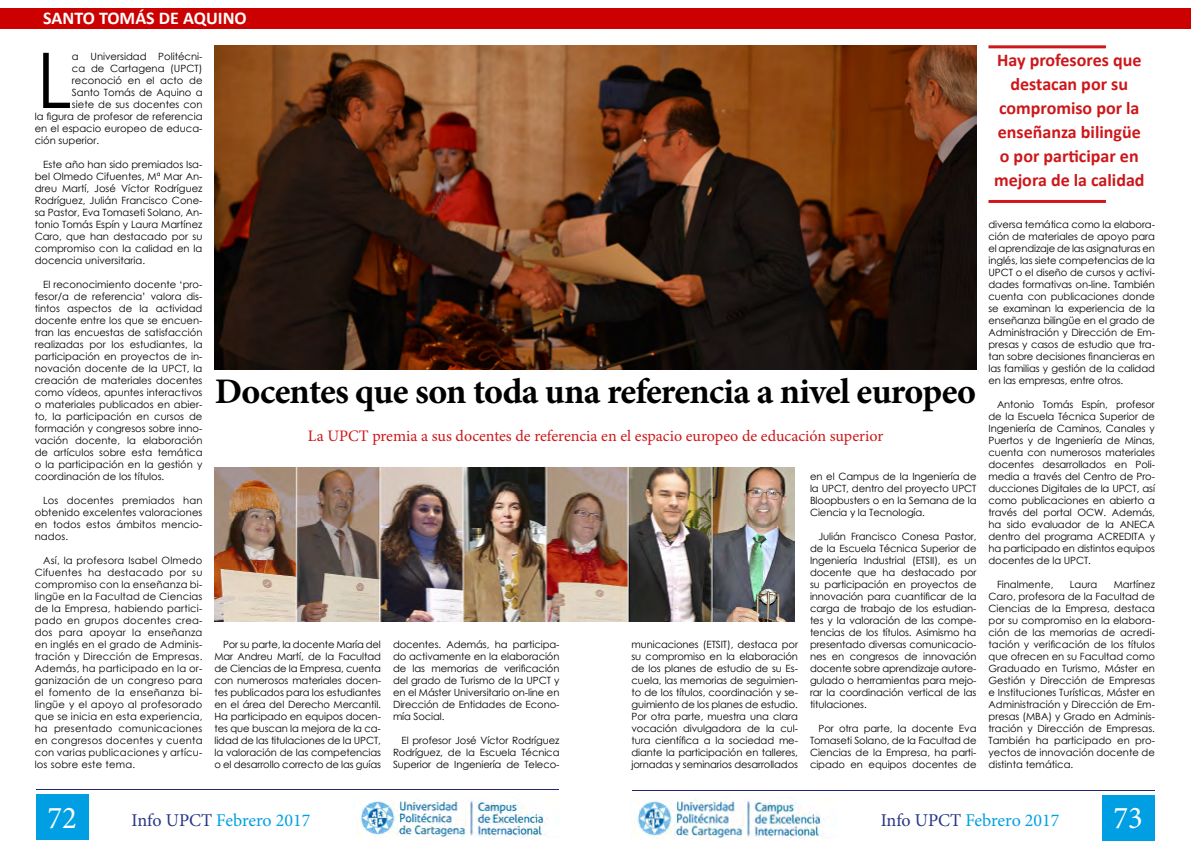
<style>
.page{position:relative;width:1191px;height:842px;background:#fff}
.page>*{position:absolute;margin:0;border:0;box-sizing:border-box;transform-origin:0 0}
.t1{font:76.8px "Century Gothic";color:#000}
.t2{font:700 36px "Minion Pro";letter-spacing:-.02em;color:#000}
.t3{font:31.8px "Minion Pro";color:#fff;scale:.96 1}
.t4{font:700 18px/24px "Calibri";color:#cd171a;text-align:center}
.t5{font:18px "Minion Pro";color:#009fe3}
.t6{font:700 18px "Calibri";color:#fff}
.t7{font:16px "Minion Pro";color:#cd171a}
.t8{font:10px/12px "Century Gothic";letter-spacing:-.01em;color:#000;text-align:justify}
.s1{color:#283583}
</style>
<div class="page">
<div style="left:36px;top:794px;width:52px;height:46px;background:#009fe3"></div>
<div style="left:1102px;top:795px;width:53px;height:45px;background:#009fe3"></div>
<hr style="left:37px;top:789px;width:522px;height:1px;background:#242770">
<hr style="left:632px;top:790px;width:523px;height:1px;background:#242770">
<img style="left:360px;top:800px;width:187px;height:38px">
<div style="left:1102px;top:796px;width:52px;height:45px;background:#009fe3"></div>
<img style="left:637px;top:800px;width:187px;height:38px">
<div style="left:0;top:9px;width:1190px;height:20px;background:#c00"></div>
<img style="left:214px;top:468px;width:580px;height:153px">
<img style="left:215px;top:45px;width:761px;height:325px">
<hr style="left:988px;top:200px;width:118px;height:3px;background:#cd171a">
<hr style="left:988px;top:45px;width:118px;height:3px;background:#cd171a">
<h3 class="t6" style="left:43px;top:7px;width:205px">SANTO TOMÁS DE AQUINO</h3>
<h1 class="t1" style="left:36px;top:27px;width:37px">L</h1>
<p class="t8" style="left:72px;top:50px;width:132px">a Universidad Politécni-</p>
<p class="t8" style="left:72px;top:62px;width:132px">ca de Cartagena (UPCT)</p>
<p class="t8" style="left:72px;top:74px;width:132px">reconoció en el acto de</p>
<p class="t8" style="left:72px;top:86px;width:132px">Santo Tomás de Aquino a</p>
<p class="t8" style="left:72px;top:98px;width:132px">siete de sus docentes con</p>
<p class="t8" style="left:35px;top:110px;width:169px">la figura de profesor de referencia</p>
<p class="t8" style="left:35px;top:122px;width:169px">en el espacio europeo de educa-</p>
<p class="t8" style="left:35px;top:134px;width:66px">ción superior.</p>
<p class="t8" style="left:35px;top:158px;width:169px;text-indent:8px">Este año han sido premiados Isa&shy;bel Olmedo Cifuentes, Mª Mar An&shy;dreu Martí, José Víctor Rodríguez Rodríguez, Julián Francisco Cone&shy;sa Pastor, Eva Tomaseti Solano, An&shy;tonio Tomás Espín y Laura Martínez Caro, que han destacado por su compromiso con la calidad en la docencia universitaria.</p>
<p class="t8" style="left:35px;top:278px;width:169px;text-indent:8px">El reconocimiento docente ‘pro&shy;fesor/a de referencia’ valora dis&shy;tintos aspectos de la actividad docente entre los que se encuen&shy;tran las encuestas de satisfacción realizadas por los estudiantes, la participación en proyectos de in&shy;novación docente de la UPCT, la creación de materiales docentes como vídeos, apuntes interactivos o materiales publicados en abier&shy;to, la participación en cursos de formación y congresos sobre inno&shy;vación docente, la elaboración de artículos sobre esta temática o la participación en la gestión y coordinación de los títulos.</p>
<p class="t8" style="left:35px;top:494px;width:169px;text-indent:8px">Los docentes premiados han obtenido excelentes valoraciones en todos estos ámbitos mencio&shy;nados.</p>
<p class="t8" style="left:35px;top:554px;width:169px;text-indent:8px">Así, la profesora Isabel Olmedo Cifuentes ha destacado por su compromiso con la enseñanza bi&shy;lingüe en la Facultad de Ciencias de la Empresa, habiendo partici&shy;pado en grupos docentes crea&shy;dos para apoyar la enseñanza en inglés en el grado de Adminis&shy;tración y Dirección de Empresas.<br>Además, ha participado en la or&shy;ganización de un congreso para el fomento de la enseñanza bi&shy;lingüe y el apoyo al profesorado que se inicia en esta experiencia, ha presentado comunicaciones en congresos docentes y cuenta con varias publicaciones y artícu&shy;los sobre este tema.</p>
<h2 class="t2" style="left:215px;top:366px;width:763px">Docentes que son toda una referencia a nivel europeo</h2>
<h3 class="t7" style="left:308px;top:425px;width:577px">La UPCT premia a sus docentes de referencia en el espacio europeo de educación superior</h3>
<p class="t8" style="left:214px;top:638px;width:168px;text-indent:9px">Por su parte, la docente María del Mar Andreu Martí, de la Facultad de Ciencias de la Empresa, cuenta con numerosos materiales docen&shy;tes publicados para los estudiantes en el área del Derecho Mercantil.<br>Ha participado en equipos docen&shy;tes que buscan la mejora de la ca&shy;lidad de las titulaciones de la UPCT, la valoración de las competencias o el desarrollo correcto de las guías</p>
<p class="t8" style="left:393px;top:638px;width:168px">docentes. Además, ha participa&shy;do activamente en la elaboración de las memorias de verificación del grado de Turismo de la UPCT y en el Máster Universitario on-line en Dirección de Entidades de Econo&shy;mía Social.</p>
<p class="t8" style="left:393px;top:734px;width:168px;text-indent:8px">El profesor José Víctor Rodríguez Rodríguez, de la Escuela Técnica Superior de Ingeniería de Teleco-</p>
<p class="t8" style="left:631px;top:638px;width:168px">municaciones (ETSIT), destaca por su compromiso en la elaboración de los planes de estudio de su Es&shy;cuela, las memorias de seguimien&shy;to de los títulos, coordinación y se&shy;guimiento de los planes de estudio.<br>Por otra parte, muestra una clara vocación divulgadora de la cul&shy;tura científica a la sociedad me&shy;diante la participación en talleres, jornadas y seminarios desarrollados</p>
<p class="t8" style="left:810px;top:470px;width:168px">en el Campus de la Ingeniería de la UPCT, dentro del proyecto UPCT Bloopbusters o en la Semana de la Ciencia y la Tecnología.</p>
<p class="t8" style="left:810px;top:530px;width:168px;text-indent:8px">Julián Francisco Conesa Pastor, de la Escuela Técnica Superior de Ingeniería Industrial (ETSII), es un docente que ha destacado por su participación en proyectos de innovación para cuantificar de la carga de trabajo de los estudian&shy;tes y la valoración de las compe&shy;tencias de los títulos. Asimismo ha presentado diversas comunicacio&shy;nes en congresos de innovación docente sobre aprendizaje autore&shy;gulado o herramientas para mejo&shy;rar la coordinación vertical de las titulaciones.</p>
<p class="t8" style="left:810px;top:722px;width:168px;text-indent:8px">Por otra parte, la docente Eva Tomaseti Solano, de la Facultad de Ciencias de la Empresa, ha parti&shy;cipado en equipos docentes de</p>
<h3 class="t4" style="left:994px;top:48px;width:152px">Hay profesores que destacan por su compromiso por la enseñanza bilingüe o por participar en mejora de la calidad</h3>
<p class="t8" style="left:988px;top:218px;width:168px">diversa temática como la elabora&shy;ción de materiales de apoyo para el aprendizaje de las asignaturas en inglés, las siete competencias de la UPCT o el diseño de cursos y activi&shy;dades formativas on-line. También cuenta con publicaciones donde se examinan la experiencia de la enseñanza bilingüe en el grado de Administración y Dirección de Em&shy;presas y casos de estudio que tra&shy;tan sobre decisiones financieras en las familias y gestión de la calidad en las empresas, entre otros.</p>
<p class="t8" style="left:988px;top:398px;width:168px;text-indent:8px">Antonio Tomás Espín, profesor de la Escuela Técnica Superior de Ingeniería de Caminos, Canales y Puertos y de Ingeniería de Minas, cuenta con numerosos materiales docentes desarrollados en Poli&shy;media a través del Centro de Pro&shy;ducciones Digitales de la UPCT, así como publicaciones en abierto a través del portal OCW. Además, ha sido evaluador de la ANECA dentro del programa ACREDITA y ha participado en distintos equipos docentes de la UPCT.</p>
<p class="t8" style="left:997px;top:578px;width:58px">Finalmente,</p>
<p class="t8" style="left:1069px;top:578px;width:29px">Laura</p>
<p class="t8" style="left:988px;top:578px;width:168px;text-indent:125px">Martínez Caro, profesora de la Facultad de Ciencias de la Empresa, destaca por su compromiso en la elabora&shy;ción de las memorias de acredi&shy;tación y verificación de los títulos que ofrecen en su Facultad como Graduado en Turismo, Máster en Gestión y Dirección de Empresas e Instituciones Turísticas, Máster en Administración y Dirección de Em&shy;presas (MBA) y Grado en Adminis&shy;tración y Dirección de Empresas.<br>También ha participado en pro&shy;yectos de innovación docente de distinta temática.</p>
<h3 class="t3" style="left:48px;top:797px;width:32px">72</h3>
<h3 class="t3" style="left:1121px;top:797px;width:17px">3</h3>
<h3 class="t5" style="left:132px;top:808px;width:180px"><span class="s1">Info UPCT</span> Febrero 2017</h3>
<h3 class="t5" style="left:880px;top:808px;width:180px"><span class="s1">Info UPCT</span> Febrero 2017</h3>
<h3 class="t3" style="left:1113px;top:797px;width:32px">73</h3>
</div>
